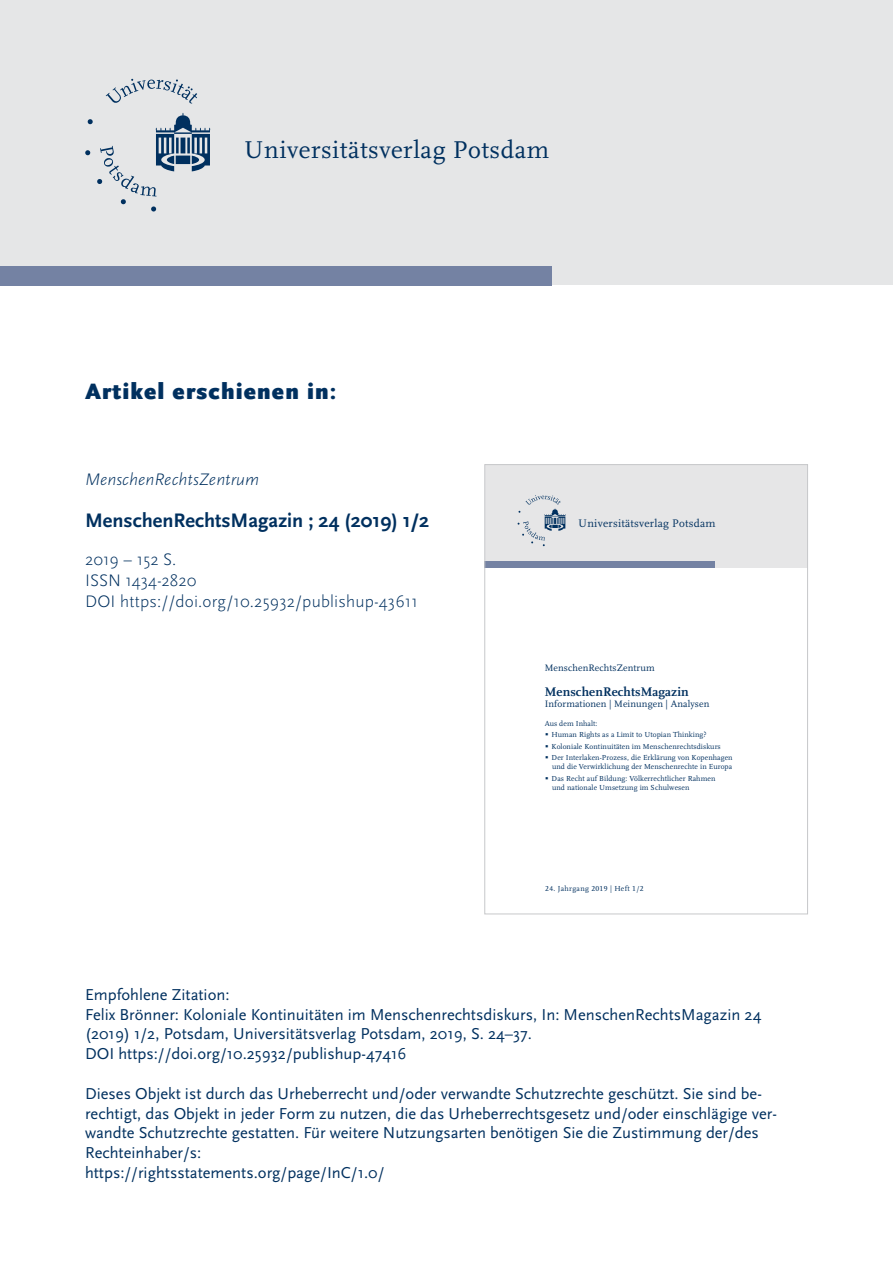
<style>
.page{position:relative;width:893px;height:1263px;background:#fff}
.page>*{position:absolute;margin:0;border:0;box-sizing:border-box;transform-origin:0 0}
.t1{font:25.35px "Scala";letter-spacing:.02em;color:#00305f}
.Titel_1{font:900 23.25px "Scala Sans Pro";letter-spacing:.05em;color:#00305f}
.Fließtext{font:700 20.4px "Scala Sans Pro";color:#00305f}
.Fließtext-2{font:300 17.4px/20.9px "Scala Sans Pro";letter-spacing:.01em;color:#00305f}
.Titel_1-2{font:italic 300 17.4px "Scala Sans Pro";color:#00305f}
.Fließtext-3{font:16.5px/19.8px "Scala Sans Pro";color:#00305f}
.t2{font:700 13.05px "Scala LF";letter-spacing:.01em;color:#00305f}
.t3{font:11.4px "Scala";letter-spacing:.02em;color:#00305f}
.t4{font:9.75px "Scala LF";letter-spacing:.01em;color:#00305f}
.t5{font:7.65px/11.4px "Scala LF";letter-spacing:.01em;color:#00305f}
.t6{font:7.65px "Scala LF";letter-spacing:.04em;color:#00305f}
</style>
<div class="page">
<div style="left:0;top:0;width:893px;height:285px;background:#e4e5e6"></div>
<svg style="left:106px;top:79px;width:91px;height:25px"></svg>
<svg style="left:85px;top:113px;width:125px;height:98px"></svg>
<div style="left:0;top:267px;width:552px;height:19px;background:#7482a3"></div>
<div style="left:485px;top:465px;width:322px;height:103px;background:#e6e6e7"></div>
<svg style="left:517px;top:495px;width:48px;height:51px"></svg>
<div style="left:485px;top:561px;width:230px;height:7px;background:#7482a3"></div>
<div style="left:484px;top:464px;width:324px;height:450px;border:1px solid #c7c8ca"></div>
<p class="t1" style="left:244px;top:136px;width:307px">Universitätsverlag Potsdam</p>
<p class="Titel_1" style="left:85px;top:378px;width:253px">Artikel erschienen in:</p>
<p class="Titel_1-2" style="left:85px;top:469px;width:176px">MenschenRechtsZentrum</p>
<p class="Fließtext" style="left:85px;top:508px;width:346px">MenschenRechtsMagazin ; 24 (2019) 1/2</p>
<p class="Fließtext-2" style="left:85px;top:549px;width:93px">2019 – 152 S.</p>
<p class="Fließtext-2" style="left:85px;top:570px;width:334px">ISSN 1434-2820<br>DOI https://doi.org/10.25932/publishup-43611</p>
<p class="t3" style="left:578px;top:517px;width:139px">Universitätsverlag Potsdam</p>
<p class="t4" style="left:545px;top:662px;width:111px">MenschenRechtsZentrum</p>
<p class="t2" style="left:545px;top:684px;width:145px">MenschenRechtsMagazin</p>
<p class="t4" style="left:545px;top:699px;width:166px">Informationen | Meinungen | Analysen</p>
<p class="t5" style="left:552px;top:718px;width:183px;text-indent:-7px">Aus dem Inhalt:<br>Human Rights as a Limit to Utopian Thinking?<br>Koloniale Kontinuitäten im Menschenrechtsdiskurs Der Interlaken-Prozess, die Erklärung von Kopenhagen</p>
<p class="t5" style="left:552px;top:761px;width:182px">und die Verwirklichung der Menschenrechte in Europa<br>Das Recht auf Bildung: Völkerrechtlicher Rahmen</p>
<p class="t5" style="left:552px;top:782px;width:139px">und nationale Umsetzung im Schulwesen</p>
<p class="t6" style="left:545px;top:884px;width:100px">24. Jahrgang 2019 | Heft 1/2</p>
<p class="Fließtext-3" style="left:85px;top:984px;width:146px">Empfohlene Zitation:</p>
<p class="Fließtext-3" style="left:85px;top:1004px;width:678px">Felix Brönner: Koloniale Kontinuitäten im Menschenrechtsdiskurs, In: MenschenRechtsMagazin 24 (2019) 1/2, Potsdam, Universitätsverlag Potsdam, 2019, S. 24–37.</p>
<p class="Fließtext-3" style="left:85px;top:1044px;width:323px">DOI https://doi.org/10.25932/publishup-47416</p>
<p class="Fließtext-3" style="left:85px;top:1083px;width:693px">Dieses Objekt ist durch das Urheberrecht und/oder verwandte Schutzrechte geschützt. Sie sind be&shy;rechtigt, das Objekt in jeder Form zu nutzen, die das Urheberrechtsgesetz und/oder einschlägige ver&shy;wandte Schutzrechte gestatten. Für weitere Nutzungsarten benötigen Sie die Zustimmung der/des Rechteinhaber/s:</p>
<p class="Fließtext-3" style="left:85px;top:1162px;width:301px">https://rightsstatements.org/page/InC/1.0/</p>
</div>
